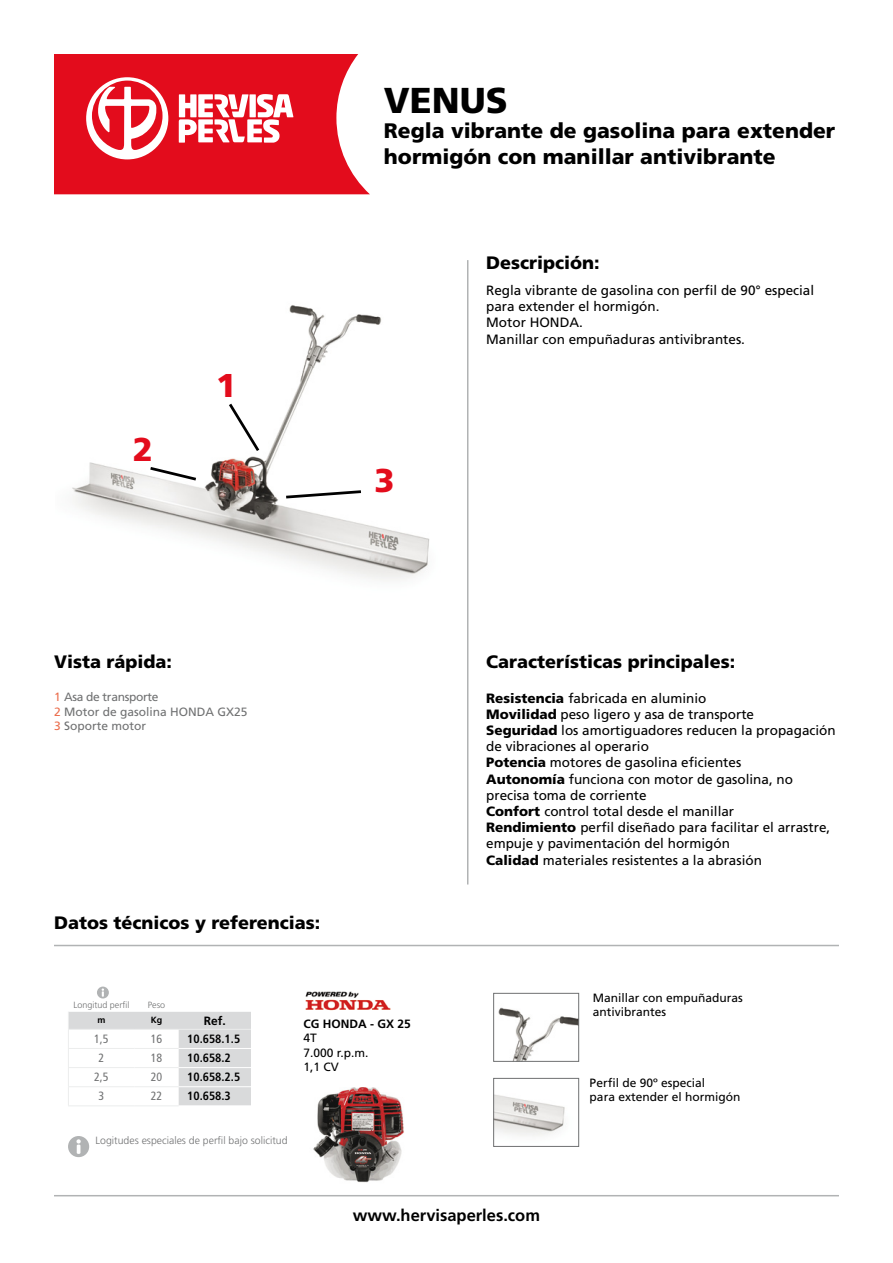
<style>
.page{position:relative;width:893px;height:1263px;background:#fff}
.page>*{position:absolute;margin:0;border:0;box-sizing:border-box;transform-origin:0 0}
.t1{font:900 36px "Frutiger LT Std";color:#000}
.t2{font:900 33px "Frutiger LT Std";color:#e30c1c}
.t3{font:900 21px/25.2px "Frutiger LT Std";color:#000}
.t4{font:900 18px "Frutiger LT Std";color:#000}
.t5{font:700 16.5px "Frutiger LT Std";color:#000}
.t6{font:13.5px/16.2px "Frutiger LT Std";color:#000}
.t7{font:12px/14.4px "Frutiger LT Std";color:#000}
.t8{font:12px "Frutiger LT Std";color:#707172}
.t9{font:700 condensed 12px "Frutiger LT Std";color:#000}
.t10{font:12px "Frutiger LT Std";letter-spacing:-.025em;color:#707172}
.t11{font:700 12px "Frutiger LT Std";color:#000}
.t12{font:condensed 12px "Frutiger LT Std";color:#707172}
.t13{font:300 10.5px "Frutiger LT Std";color:#707172}
.t14{font:300 9px "Frutiger LT Std";color:#707172}
.t15{font:700 9px "Frutiger LT Std";color:#000}
.s1{color:#eb6e4d}
.s2{font-weight:900}
</style>
<div class="page">
<img style="left:72px;top:305px;width:358px;height:276px">
<svg style="left:226px;top:401px;width:36px;height:53px"></svg>
<svg style="left:147px;top:465px;width:52px;height:17px"></svg>
<svg style="left:283px;top:489px;width:81px;height:11px"></svg>
<svg style="left:54px;top:54px;width:316px;height:140px"></svg>
<hr style="left:467px;top:260px;width:1px;height:624px;background:#b1b3b4">
<hr style="left:54px;top:945px;width:785px;height:1px;background:#b1b3b4">
<hr style="left:54px;top:1195px;width:785px;height:1px;background:#b1b3b4">
<img style="left:495px;top:1095px;width:70px;height:41px">
<div style="left:493px;top:1078px;width:86px;height:69px;border:1px solid #707172"></div>
<img style="left:498px;top:1007px;width:79px;height:53px">
<div style="left:493px;top:993px;width:86px;height:69px;border:1px solid #707172"></div>
<img style="left:313px;top:1087px;width:91px;height:96px">
<img style="left:305px;top:991px;width:86px;height:20px">
<div style="left:68px;top:1136px;width:21px;height:21px;background:#b1b3b4;border-radius:50%"></div>
<svg style="left:76px;top:1139px;width:5px;height:15px"></svg>
<svg style="left:68px;top:1012px;width:183px;height:94px"></svg>
<div style="left:97px;top:986px;width:12px;height:12px;background:#b1b3b4;border-radius:50%"></div>
<svg style="left:102px;top:988px;width:2px;height:9px"></svg>
<p class="t1" style="left:384px;top:79px;width:125px">VENUS</p>
<p class="t3" style="left:384px;top:118px;width:453px">Regla vibrante de gasolina para extender hormigón con manillar antivibrante</p>
<p class="t4" style="left:486px;top:252px;width:115px">Descripción:</p>
<p class="t2" style="left:133px;top:429px;width:22px">2</p>
<p class="t2" style="left:216px;top:366px;width:22px">1</p>
<p class="t4" style="left:54px;top:651px;width:120px">Vista rápida:</p>
<p class="t10" style="left:54px;top:690px;width:106px"><span class="s1">1</span> Asa de transporte</p>
<p class="t8" style="left:54px;top:705px;width:195px"><span class="s1">2</span> Motor de gasolina HONDA GX25</p>
<p class="t8" style="left:54px;top:719px;width:94px"><span class="s1">3</span> Soporte motor</p>
<p class="t2" style="left:374px;top:460px;width:22px">3</p>
<p class="t4" style="left:54px;top:911px;width:268px">Datos técnicos y referencias:</p>
<p class="t14" style="left:73px;top:999px;width:58px">Longitud perfil</p>
<p class="t14" style="left:148px;top:999px;width:19px">Peso</p>
<p class="t15" style="left:97px;top:1014px;width:10px">m</p>
<p class="t15" style="left:151px;top:1014px;width:13px">Kg</p>
<p class="t11" style="left:204px;top:1014px;width:24px">Ref.</p>
<p class="t12" style="left:94px;top:1031px;width:16px">1,5</p>
<p class="t12" style="left:151px;top:1031px;width:13px">16</p>
<p class="t9" style="left:187px;top:1031px;width:55px">10.658.1.5</p>
<p class="t12" style="left:99px;top:1050px;width:7px">2</p>
<p class="t12" style="left:151px;top:1050px;width:13px">18</p>
<p class="t9" style="left:187px;top:1050px;width:45px">10.658.2</p>
<p class="t12" style="left:94px;top:1070px;width:16px">2,5</p>
<p class="t12" style="left:151px;top:1070px;width:13px">20</p>
<p class="t9" style="left:187px;top:1069px;width:55px">10.658.2.5</p>
<p class="t12" style="left:99px;top:1089px;width:7px">3</p>
<p class="t12" style="left:151px;top:1089px;width:13px">22</p>
<p class="t9" style="left:187px;top:1089px;width:45px">10.658.3</p>
<p class="t13" style="left:96px;top:1134px;width:193px">Logitudes especiales de perfil bajo solicitud</p>
<p class="t11" style="left:304px;top:1017px;width:109px">CG HONDA - GX 25</p>
<p class="t7" style="left:304px;top:1031px;width:15px">4T</p>
<p class="t7" style="left:304px;top:1045px;width:66px">7.000 r.p.m.</p>
<p class="t7" style="left:304px;top:1060px;width:37px">1,1 CV</p>
<p class="t6" style="left:486px;top:282px;width:330px">Regla vibrante de gasolina con perfil de 90° especial para extender el hormigón.</p>
<p class="t6" style="left:486px;top:315px;width:98px">Motor HONDA.</p>
<p class="t6" style="left:486px;top:331px;width:260px">Manillar con empuñaduras antivibrantes.</p>
<p class="t4" style="left:486px;top:651px;width:251px">Características principales:</p>
<p class="t6" style="left:486px;top:690px;width:222px"><span class="s2">Resistencia</span> fabricada en aluminio</p>
<p class="t6" style="left:486px;top:706px;width:269px"><span class="s2">Movilidad</span> peso ligero y asa de transporte</p>
<p class="t6" style="left:486px;top:722px;width:351px"><span class="s2">Seguridad</span> los amortiguadores reducen la propagación de vibraciones al operario</p>
<p class="t6" style="left:486px;top:755px;width:257px"><span class="s2">Potencia</span> motores de gasolina eficientes</p>
<p class="t6" style="left:486px;top:771px;width:308px"><span class="s2">Autonomía</span> funciona con motor de gasolina, no precisa toma de corriente</p>
<p class="t6" style="left:486px;top:803px;width:249px"><span class="s2">Confort</span> control total desde el manillar</p>
<p class="t6" style="left:486px;top:819px;width:346px"><span class="s2">Rendimiento</span> perfil diseñado para facilitar el arrastre, empuje y pavimentación del hormigón</p>
<p class="t6" style="left:486px;top:852px;width:277px"><span class="s2">Calidad</span> materiales resistentes a la abrasión</p>
<p class="t7" style="left:593px;top:991px;width:152px">Manillar con empuñaduras antivibrantes</p>
<p class="t7" style="left:590px;top:1076px;width:117px">Perfil de 90º especial</p>
<p class="t7" style="left:590px;top:1090px;width:152px">para extender el hormigón</p>
<p class="t5" style="left:353px;top:1206px;width:189px">www.hervisaperles.com</p>
</div>
